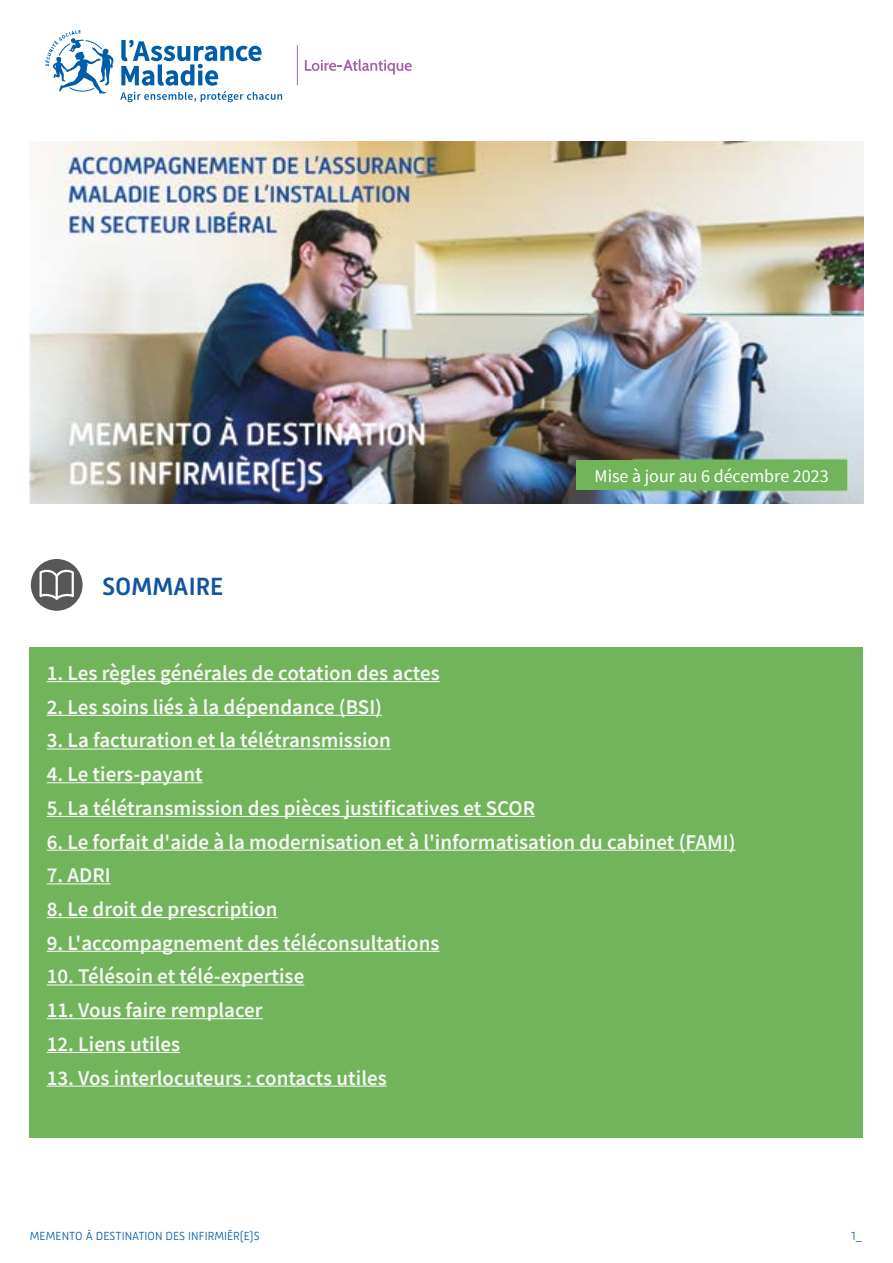
<style>
.page{position:relative;width:893px;height:1263px;background:#fff}
.page>*{position:absolute;margin:0;border:0;box-sizing:border-box;transform-origin:0 0}
.t1{font:500 25.5px "Mic 32 New";color:#1354a0}
.t2{font:600 21px "Source Sans Pro";color:#f6f6f6}
.t3{font:18px "Source Sans Pro";color:#fff}
.t4{font:300 12px "Mic 32 New";color:#005da9}
</style>
<div class="page">
<svg style="left:305px;top:59px;width:107px;height:15px"></svg>
<svg style="left:120px;top:40px;width:162px;height:62px"></svg>
<svg style="left:45px;top:30px;width:69px;height:64px"></svg>
<hr style="left:297px;top:45px;width:1px;height:40px;background:#a460a3">
<img style="left:30px;top:141px;width:833px;height:363px">
<div style="left:577px;top:460px;width:270px;height:29px;background:#72b45b"></div>
<div style="left:30px;top:647px;width:833px;height:490px;background:#72b45b"></div>
<hr style="left:47px;top:681px;width:393px;height:1px;background:#f6f6f6">
<hr style="left:47px;top:715px;width:335px;height:1px;background:#f6f6f6">
<hr style="left:47px;top:748px;width:344px;height:1px;background:#f6f6f6">
<hr style="left:47px;top:782px;width:156px;height:1px;background:#f6f6f6">
<hr style="left:47px;top:816px;width:488px;height:1px;background:#f6f6f6">
<hr style="left:47px;top:850px;width:688px;height:1px;background:#f6f6f6">
<hr style="left:47px;top:883px;width:64px;height:1px;background:#f6f6f6">
<hr style="left:47px;top:917px;width:231px;height:1px;background:#f6f6f6">
<hr style="left:47px;top:951px;width:392px;height:1px;background:#f6f6f6">
<hr style="left:47px;top:984px;width:257px;height:1px;background:#f6f6f6">
<hr style="left:47px;top:1018px;width:216px;height:1px;background:#f6f6f6">
<hr style="left:47px;top:1052px;width:133px;height:1px;background:#f6f6f6">
<hr style="left:47px;top:1085px;width:340px;height:2px;background:#f6f6f6">
<div style="left:31px;top:559px;width:52px;height:52px;background:#585758;border-radius:50%"></div>
<svg style="left:40px;top:569px;width:34px;height:31px"></svg>
<p class="t1" style="left:102px;top:571px;width:123px">SOMMAIRE</p>
<p class="t3" style="left:595px;top:464px;width:236px">Mise à jour au 6 décembre 2023</p>
<p class="t2" style="left:47px;top:659px;width:395px">1. Les règles générales de cotation des actes</p>
<p class="t2" style="left:47px;top:693px;width:337px">2. Les soins liés à la dépendance (BSI)</p>
<p class="t2" style="left:47px;top:727px;width:346px">3. La facturation et la télétransmission</p>
<p class="t2" style="left:47px;top:760px;width:157px">4. Le tiers-payant</p>
<p class="t2" style="left:47px;top:794px;width:490px">5. La télétransmission des pièces justificatives et SCOR</p>
<p class="t2" style="left:47px;top:828px;width:690px">6. Le forfait d'aide à la modernisation et à l'informatisation du cabinet (FAMI)</p>
<p class="t2" style="left:47px;top:861px;width:65px">7. ADRI</p>
<p class="t2" style="left:47px;top:895px;width:232px">8. Le droit de prescription</p>
<p class="t2" style="left:47px;top:929px;width:394px">9. L'accompagnement des téléconsultations</p>
<p class="t2" style="left:47px;top:963px;width:259px">10. Télésoin et télé-expertise</p>
<p class="t2" style="left:47px;top:996px;width:217px">11. Vous faire remplacer</p>
<p class="t2" style="left:47px;top:1030px;width:135px">12. Liens utiles</p>
<p class="t2" style="left:47px;top:1064px;width:341px">13. Vos interlocuteurs : contacts utiles</p>
<p class="t4" style="left:30px;top:1229px;width:231px">MEMENTO À DESTINATION DES INFIRMIĒR(E)S</p>
<p class="t4" style="left:851px;top:1229px;width:12px">1_</p>
</div>
